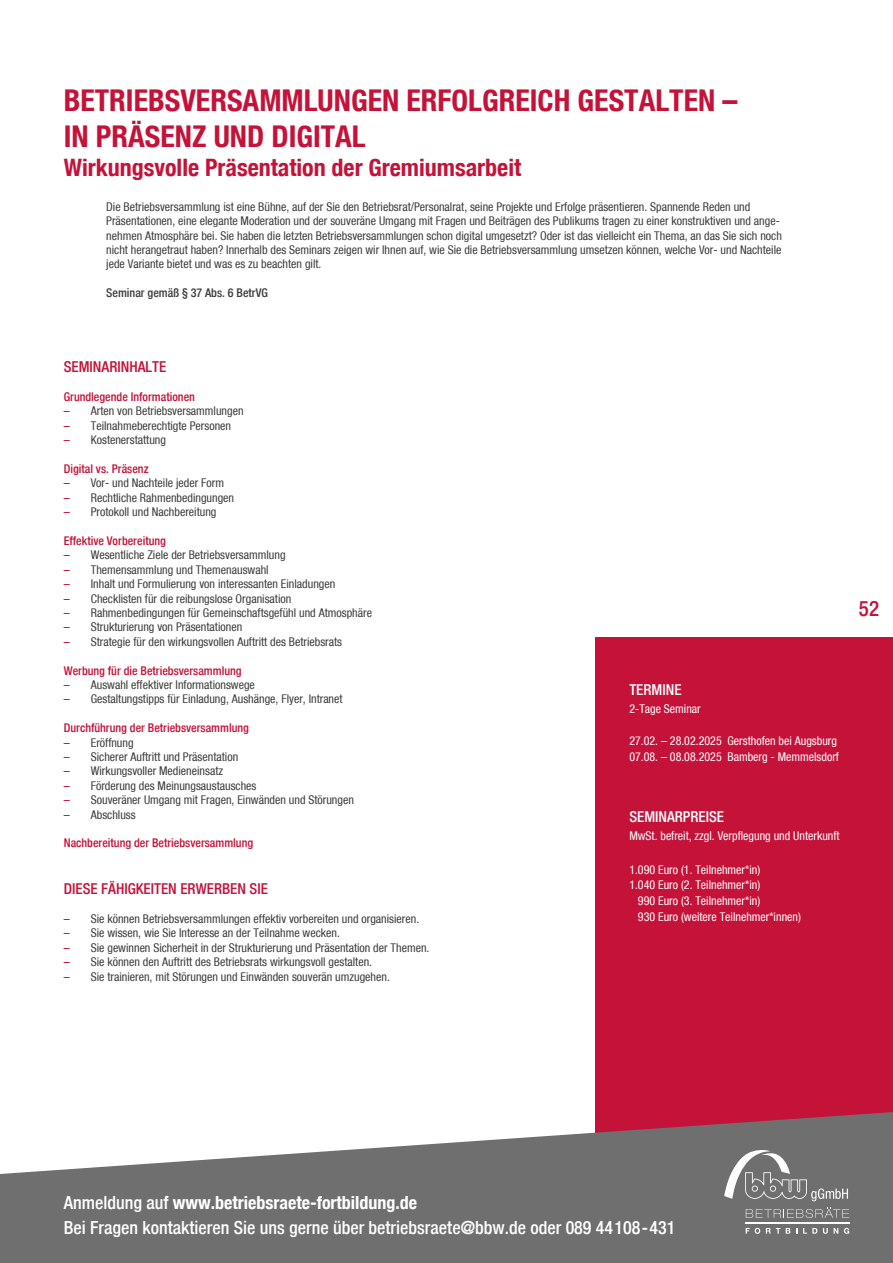
<style>
.page{position:relative;width:893px;height:1263px;background:#fff}
.page>*{position:absolute;margin:0;border:0;box-sizing:border-box;transform-origin:0 0}
.Headline_Kommunikati{font:700 condensed 30px/36px "Bfz";color:#c41239}
.Subline_Kommunikatio{font:700 condensed 24px "Bfz";color:#c41239}
.t1{font:500 condensed 21px "Bfz";color:#c41239}
.t2{font:500 condensed 18px "Bfz";color:#fff}
.t3{font:700 condensed 18px "Bfz";color:#fff}
.t4{font:500 condensed 15px "Bfz";color:#c41239}
.t5{font:500 condensed 15px "Bfz";color:#fff}
.t6{font:condensed 12px/14.4px "Bfz";color:#3c3c3b}
.t7{font:condensed 12px "Bfz";color:#fff}
.t8{font:500 condensed 12px "Bfz";color:#c41239}
.t9{font:500 condensed 12px "Bfz";color:#3c3c3b}
.s1{color:#c41239}
.s2{font-weight:500}
</style>
<div class="page">
<div style="left:595px;top:638px;width:298px;height:625px;background:#c41239"></div>
<svg style="left:0;top:1112px;width:893px;height:151px;fill:#706f6f"></svg>
<svg style="left:724px;top:1150px;width:124px;height:51px;background:#868585"></svg>
<svg style="left:746px;top:1207px;width:103px;height:11px"></svg>
<svg style="left:823px;top:1228px;width:5px;height:6px"></svg>
<svg style="left:746px;top:1228px;width:14px;height:6px"></svg>
<svg style="left:786px;top:1228px;width:4px;height:6px"></svg>
<svg style="left:834px;top:1228px;width:4px;height:6px"></svg>
<svg style="left:766px;top:1228px;width:14px;height:6px"></svg>
<svg style="left:803px;top:1228px;width:14px;height:6px"></svg>
<svg style="left:844px;top:1228px;width:5px;height:6px"></svg>
<hr style="left:745px;top:1222px;width:104px;height:2px;background:#fff">
<p class="Headline_Kommunikati" style="left:64px;top:82px;width:675px">BETRIEBSVERSAMMLUNGEN ERFOLGREICH GESTALTEN –<br>IN PRÄSENZ UND DIGITAL</p>
<p class="Subline_Kommunikatio" style="left:64px;top:153px;width:459px">Wirkungsvolle Präsentation der Gremiumsarbeit</p>
<p class="t6" style="left:106px;top:199px;width:677px">Die Betriebsversammlung ist eine Bühne, auf der Sie den Betriebsrat/Personalrat, seine Projekte und Erfolge präsentieren. Spannende Reden und Präsentationen, eine elegante Moderation und der souveräne Umgang mit Fragen und Beiträgen des Publikums tragen zu einer konstruktiven und ange&shy;nehmen Atmosphäre bei. Sie haben die letzten Betriebsversammlungen schon digital umgesetzt? Oder ist das vielleicht ein Thema, an das Sie sich noch nicht herangetraut haben? Innerhalb des Seminars zeigen wir Ihnen auf, wie Sie die Betriebsversammlung umsetzen können, welche Vor- und Nachteile jede Variante bietet und was es zu beachten gilt.</p>
<p class="t9" style="left:106px;top:286px;width:163px">Seminar gemäß § 37 Abs. 6 BetrVG</p>
<p class="t4" style="left:64px;top:358px;width:104px">SEMINARINHALTE</p>
<p class="t8" style="left:64px;top:390px;width:133px">Grundlegende Informationen</p>
<p class="t6" style="left:64px;top:404px;width:181px"><span class="s1">–</span> Arten von Betriebsversammlungen</p>
<p class="t6" style="left:64px;top:418px;width:169px"><span class="s1">–</span> Teilnahmeberechtigte Personen</p>
<p class="t6" style="left:64px;top:433px;width:104px"><span class="s1">–</span> Kostenerstattung</p>
<p class="t8" style="left:64px;top:462px;width:86px">Digital vs. Präsenz</p>
<p class="t6" style="left:64px;top:476px;width:162px"><span class="s1">–</span> Vor- und Nachteile jeder Form</p>
<p class="t6" style="left:64px;top:490px;width:172px"><span class="s1">–</span> Rechtliche Rahmenbedingungen</p>
<p class="t6" style="left:64px;top:505px;width:154px"><span class="s1">–</span> Protokoll und Nachbereitung</p>
<p class="t8" style="left:64px;top:534px;width:104px">Effektive Vorbereitung</p>
<p class="t6" style="left:64px;top:548px;width:223px"><span class="s1">–</span> Wesentliche Ziele der Betriebsversammlung</p>
<p class="t6" style="left:64px;top:562px;width:206px"><span class="s1">–</span> Themensammlung und Themenauswahl</p>
<p class="t6" style="left:64px;top:577px;width:273px"><span class="s1">–</span> Inhalt und Formulierung von interessanten Einladungen</p>
<p class="t6" style="left:64px;top:591px;width:229px"><span class="s1">–</span> Checklisten für die reibungslose Organisation</p>
<p class="t6" style="left:64px;top:605px;width:310px"><span class="s1">–</span> Rahmenbedingungen für Gemeinschaftsgefühl und Atmosphäre</p>
<p class="t6" style="left:64px;top:620px;width:180px"><span class="s1">–</span> Strukturierung von Präsentationen</p>
<p class="t6" style="left:64px;top:634px;width:280px"><span class="s1">–</span> Strategie für den wirkungsvollen Auftritt des Betriebsrats</p>
<p class="t8" style="left:64px;top:663px;width:179px">Werbung für die Betriebsversammlung</p>
<p class="t6" style="left:64px;top:677px;width:193px"><span class="s1">–</span> Auswahl effektiver Informationswege</p>
<p class="t6" style="left:64px;top:692px;width:280px"><span class="s1">–</span> Gestaltungstipps für Einladung, Aushänge, Flyer, Intranet</p>
<p class="t8" style="left:64px;top:721px;width:187px">Durchführung der Betriebsversammlung</p>
<p class="t6" style="left:64px;top:735px;width:71px"><span class="s1">–</span> Eröffnung</p>
<p class="t6" style="left:64px;top:749px;width:176px"><span class="s1">–</span> Sicherer Auftritt und Präsentation</p>
<p class="t6" style="left:64px;top:764px;width:161px"><span class="s1">–</span> Wirkungsvoller Medieneinsatz</p>
<p class="t6" style="left:64px;top:778px;width:194px"><span class="s1">–</span> Förderung des Meinungsaustausches</p>
<p class="t6" style="left:64px;top:793px;width:292px"><span class="s1">–</span> Souveräner Umgang mit Fragen, Einwänden und Störungen</p>
<p class="t6" style="left:64px;top:807px;width:73px"><span class="s1">–</span> Abschluss</p>
<p class="t8" style="left:64px;top:836px;width:191px">Nachbereitung der Betriebsversammlung</p>
<p class="t4" style="left:64px;top:880px;width:206px">DIESE FÄHIGKEITEN ERWERBEN SIE</p>
<p class="t6" style="left:64px;top:911px;width:357px"><span class="s1">–</span> Sie können Betriebsversammlungen effektiv vorbereiten und organisieren.</p>
<p class="t6" style="left:64px;top:926px;width:278px"><span class="s1">–</span> Sie wissen, wie Sie Interesse an der Teilnahme wecken.</p>
<p class="t6" style="left:64px;top:940px;width:367px"><span class="s1">–</span> Sie gewinnen Sicherheit in der Strukturierung und Präsentation der Themen.</p>
<p class="t6" style="left:64px;top:955px;width:310px"><span class="s1">–</span> Sie können den Auftritt des Betriebsrats wirkungsvoll gestalten.</p>
<p class="t6" style="left:64px;top:969px;width:328px"><span class="s1">–</span> Sie trainieren, mit Störungen und Einwänden souverän umzugehen.</p>
<p class="t1" style="left:859px;top:596px;width:22px">52</p>
<p class="t5" style="left:629px;top:681px;width:54px">TERMINE</p>
<p class="t7" style="left:629px;top:702px;width:73px">2-Tage Seminar</p>
<p class="t7" style="left:629px;top:734px;width:209px">27.02. – 28.02.2025 Gersthofen bei Augsburg</p>
<p class="t7" style="left:629px;top:749px;width:211px">07.08. – 08.08.2025 Bamberg - Memmelsdorf</p>
<p class="t5" style="left:629px;top:808px;width:96px">SEMINARPREISE</p>
<p class="t7" style="left:629px;top:829px;width:212px">MwSt. befreit, zzgl. Verpflegung und Unterkunft</p>
<p class="t7" style="left:629px;top:862px;width:132px">1.090 Euro (1. Teilnehmer*in)</p>
<p class="t7" style="left:629px;top:878px;width:132px">1.040 Euro (2. Teilnehmer*in)</p>
<p class="t7" style="left:638px;top:894px;width:124px">990 Euro (3. Teilnehmer*in)</p>
<p class="t7" style="left:638px;top:910px;width:164px">930 Euro (weitere Teilnehmer*innen)</p>
<p class="t3" style="left:64px;top:1191px;width:355px"><span class="s2">Anmeldung auf</span> www.betriebsraete-fortbildung.de</p>
<p class="t2" style="left:64px;top:1217px;width:613px">Bei Fragen kontaktieren Sie uns gerne über betriebsraete@bbw.de oder 089 44108-431</p>
</div>
